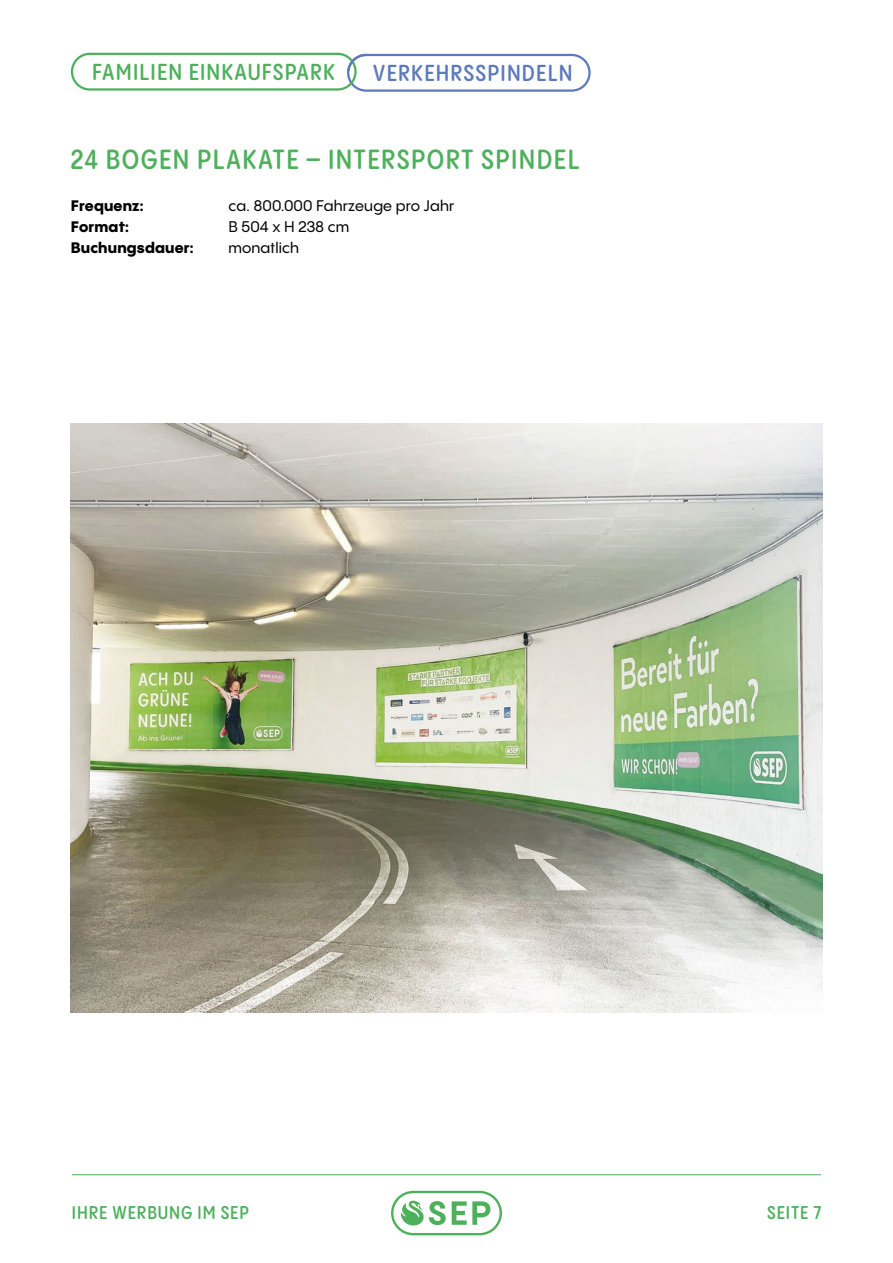
<style>
.page{position:relative;width:893px;height:1263px;background:#fff}
.page>*{position:absolute;margin:0;border:0;box-sizing:border-box;transform-origin:0 0}
.t1{font:600 condensed 27px "PP Pangram Sans Rounded";letter-spacing:.05em;color:#4db05b}
.t2{font:600 condensed 22.5px "PP Pangram Sans Rounded";letter-spacing:.05em;color:#4db05b}
.t3{font:600 condensed 22.5px "PP Pangram Sans Rounded";letter-spacing:.05em;color:#5c79bb}
.t4{font:600 condensed 18px "PP Pangram Sans Rounded";letter-spacing:.05em;color:#4db05b}
.t5{font:500 15px "PP Pangram Sans";letter-spacing:.01em;color:#000}
.t6{font:800 15px "PP Pangram Sans";letter-spacing:.01em;color:#000}
</style>
<div class="page">
<hr style="left:72px;top:1174px;width:749px;height:1px;background:#4db05b">
<svg style="left:391px;top:1191px;width:111px;height:44px"></svg>
<img style="left:71px;top:423px;width:751px;height:589px">
<div style="left:347px;top:54px;width:244px;height:38px;border:2px solid #5c79bb;border-radius:18px"></div>
<div style="left:71px;top:53px;width:286px;height:38px;border:2px solid #4db05b;border-radius:18px"></div>
<svg style="left:347px;top:54px;width:19px;height:17px"></svg>
<h2 class="t2" style="left:92px;top:57px;width:245px">FAMILIEN EINKAUFSPARK</h2>
<h2 class="t3" style="left:373px;top:58px;width:201px">VERKEHRSSPINDELN</h2>
<h1 class="t1" style="left:71px;top:142px;width:510px">24 BOGEN PLAKATE – INTERSPORT SPINDEL</h1>
<p class="t6" style="left:71px;top:196px;width:74px">Frequenz:</p>
<p class="t5" style="left:228px;top:197px;width:228px">ca. 800.000 Fahrzeuge pro Jahr</p>
<p class="t6" style="left:71px;top:217px;width:60px">Format:</p>
<p class="t5" style="left:228px;top:218px;width:122px">B 504 x H 238 cm</p>
<p class="t6" style="left:71px;top:238px;width:124px">Buchungsdauer:</p>
<p class="t5" style="left:228px;top:239px;width:72px">monatlich</p>
<p class="t4" style="left:72px;top:1201px;width:179px">IHRE WERBUNG IM SEP</p>
<p class="t4" style="left:767px;top:1201px;width:56px">SEITE 7</p>
</div>
